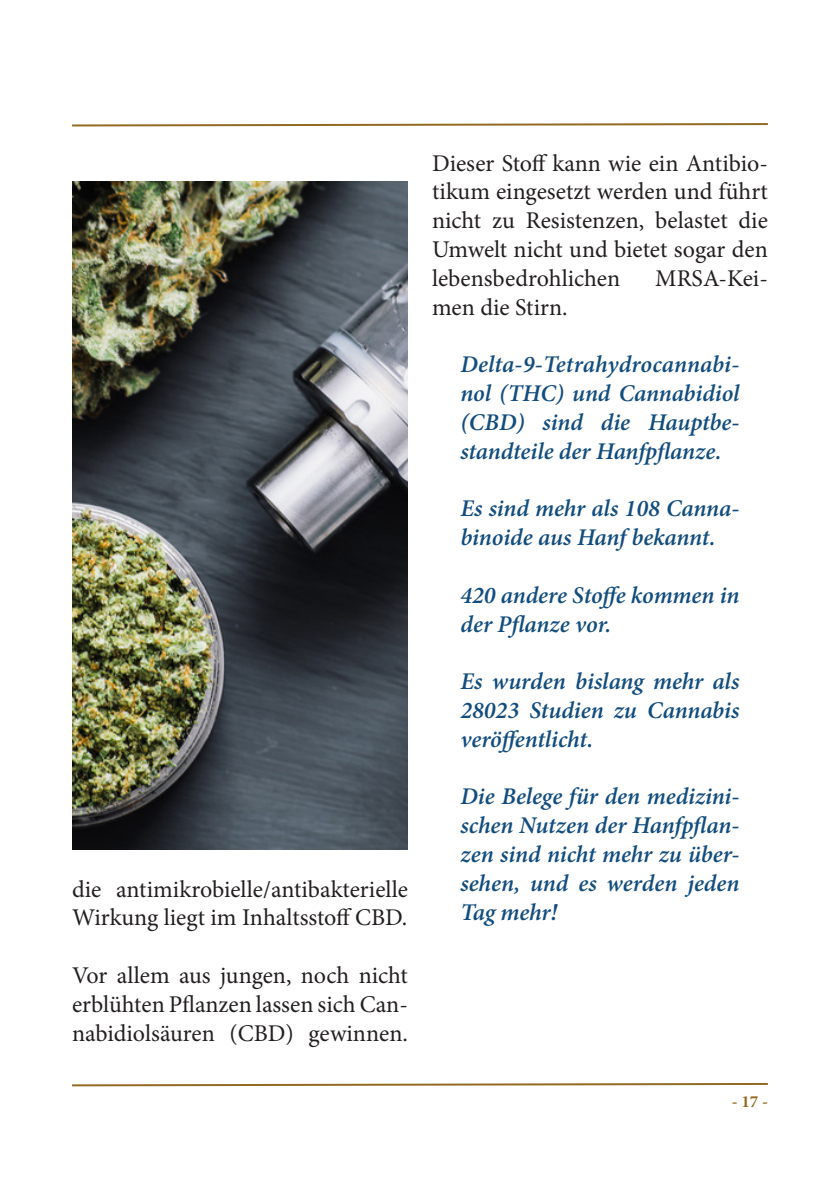
<style>
.page{position:relative;width:840px;height:1191px;background:#fff}
.page>*{position:absolute;margin:0;border:0;box-sizing:border-box;transform-origin:0 0}
.t1{font:italic 600 24px/28.8px "Minion Pro";letter-spacing:-.005em;color:#134d7e;text-align:justify}
.t2{font:24px/28.8px "Minion Pro";color:#231f20;text-align:justify}
.t3{font:700 17px "Minion Pro";color:#926a22}
</style>
<div class="page">
<svg style="left:72px;top:123px;width:696px;height:4px"></svg>
<svg style="left:72px;top:1082px;width:696px;height:5px"></svg>
<img style="left:72px;top:182px;width:336px;height:667px">
<p class="t2" style="left:72px;top:874px;width:337px">die antimikrobielle/antibakterielle<br>Wirkung liegt im Inhaltsstoff CBD.</p>
<p class="t2" style="left:72px;top:961px;width:337px">Vor allem aus jungen, noch nicht erblühten Pflanzen lassen sich Can&shy;nabidiolsäuren (CBD) gewinnen.</p>
<p class="t2" style="left:432px;top:149px;width:337px">Dieser Stoff kann wie ein Antibio&shy;tikum eingesetzt werden und führt nicht zu Resistenzen, belastet die Umwelt nicht und bietet sogar den lebensbedrohlichen</p>
<p class="t2" style="left:655px;top:264px;width:114px">MRSA-Kei-</p>
<p class="t2" style="left:432px;top:293px;width:137px">men die Stirn.</p>
<p class="t1" style="left:460px;top:350px;width:280px">Delta-9-Tetrahydrocannabi&shy;nol (THC) und Cannabidiol (CBD) sind die Hauptbe&shy;standteile der Hanfpflanze.</p>
<p class="t1" style="left:460px;top:494px;width:280px">Es sind mehr als 108 Canna&shy;binoide aus Hanf bekannt.</p>
<p class="t1" style="left:460px;top:580px;width:280px">420 andere Stoffe kommen in der Pflanze vor.</p>
<p class="t1" style="left:460px;top:667px;width:280px">Es wurden bislang mehr als 28023 Studien zu Cannabis veröffentlicht.</p>
<p class="t1" style="left:460px;top:782px;width:280px">Die Belege für den medizini&shy;schen Nutzen der Hanfpflan&shy;zen sind nicht mehr zu über&shy;sehen, und es werden jeden Tag mehr!</p>
<p class="t3" style="left:731px;top:1089px;width:38px">- 17 -</p>
</div>
